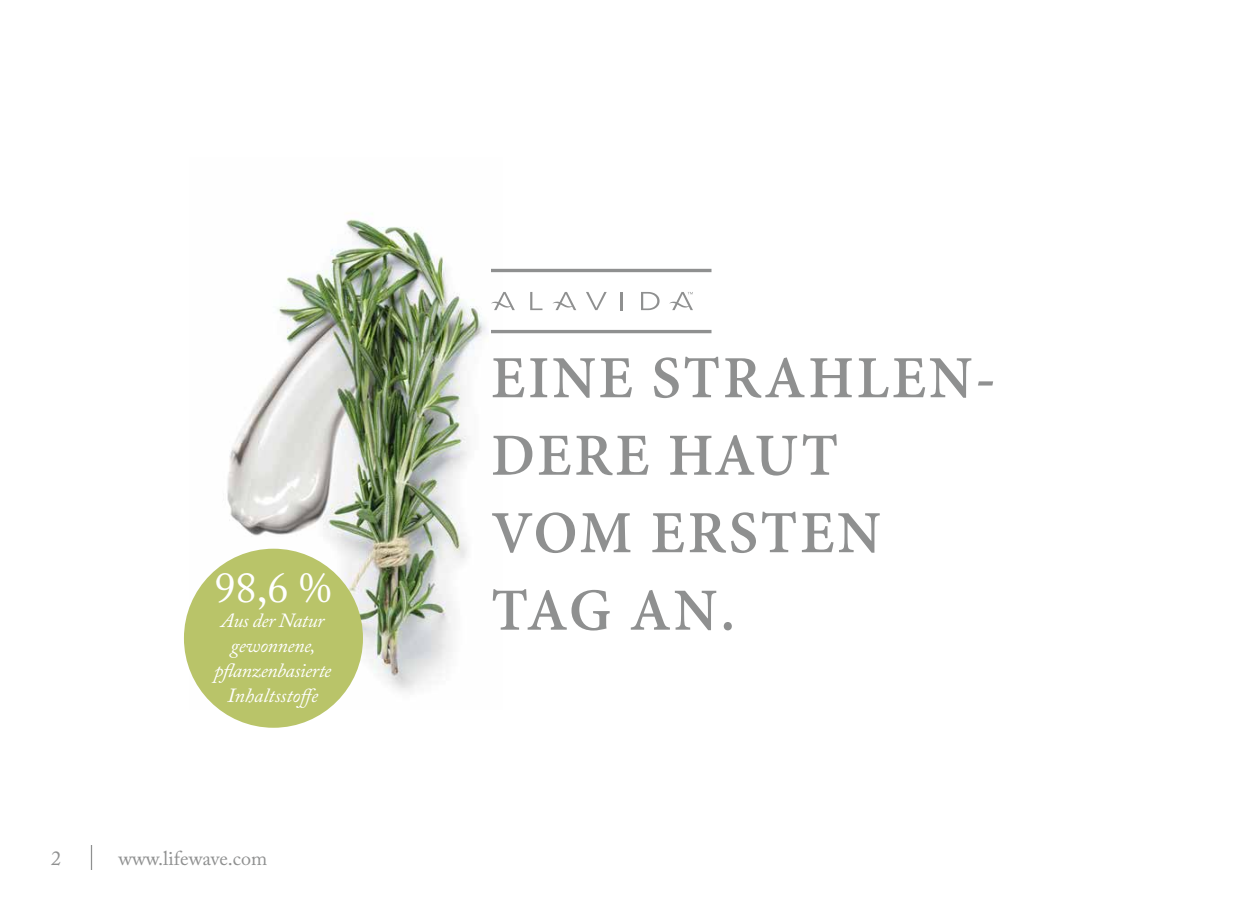
<style>
.page{position:relative;width:1260px;height:900px;background:#fff}
.page>*{position:absolute;margin:0;border:0;box-sizing:border-box;transform-origin:0 0}
.t1{font:700 65px/77.5px "Adobe Devanagari";letter-spacing:.04em;color:#8f9090}
.t2{font:42.5px "Adobe Caslon Pro";color:#fff}
.t3{font:italic 20px/25px "Adobe Caslon Pro";letter-spacing:-.02em;color:#fff;text-align:center}
.t4{font:20px "Adobe Caslon Pro";color:#8f9090}
</style>
<div class="page">
<img style="left:189px;top:219px;width:314px;height:490px">
<div style="left:184px;top:549px;width:179px;height:179px;background:#b9c469;border-radius:50%"></div>
<svg style="left:91px;top:845px;width:1px;height:25px"></svg>
<svg style="left:491px;top:292px;width:24px;height:18px"></svg>
<svg style="left:530px;top:292px;width:12px;height:18px"></svg>
<svg style="left:621px;top:292px;width:2px;height:18px"></svg>
<svg style="left:641px;top:292px;width:19px;height:18px"></svg>
<svg style="left:586px;top:292px;width:21px;height:18px"></svg>
<svg style="left:553px;top:292px;width:23px;height:18px"></svg>
<svg style="left:669px;top:292px;width:24px;height:18px"></svg>
<hr style="left:491px;top:330px;width:220px;height:3px;background:#8f9090">
<hr style="left:491px;top:269px;width:220px;height:3px;background:#8f9090">
<h2 class="t2" style="left:214px;top:562px;width:118px">98,6 %</h2>
<p class="t3" style="left:214px;top:607px;width:119px">Aus der Natur gewonnene, pflanzenbasierte<br>Inhaltsstoffe</p>
<p class="t4" style="left:51px;top:847px;width:11px">2</p>
<p class="t4" style="left:119px;top:847px;width:150px">www.lifewave.com</p>
<h1 class="t1" style="left:491px;top:346px;width:506px">EINE STRAHLEN-<br>DERE HAUT<br>VOM ERSTEN<br>TAG AN.</h1>
</div>
